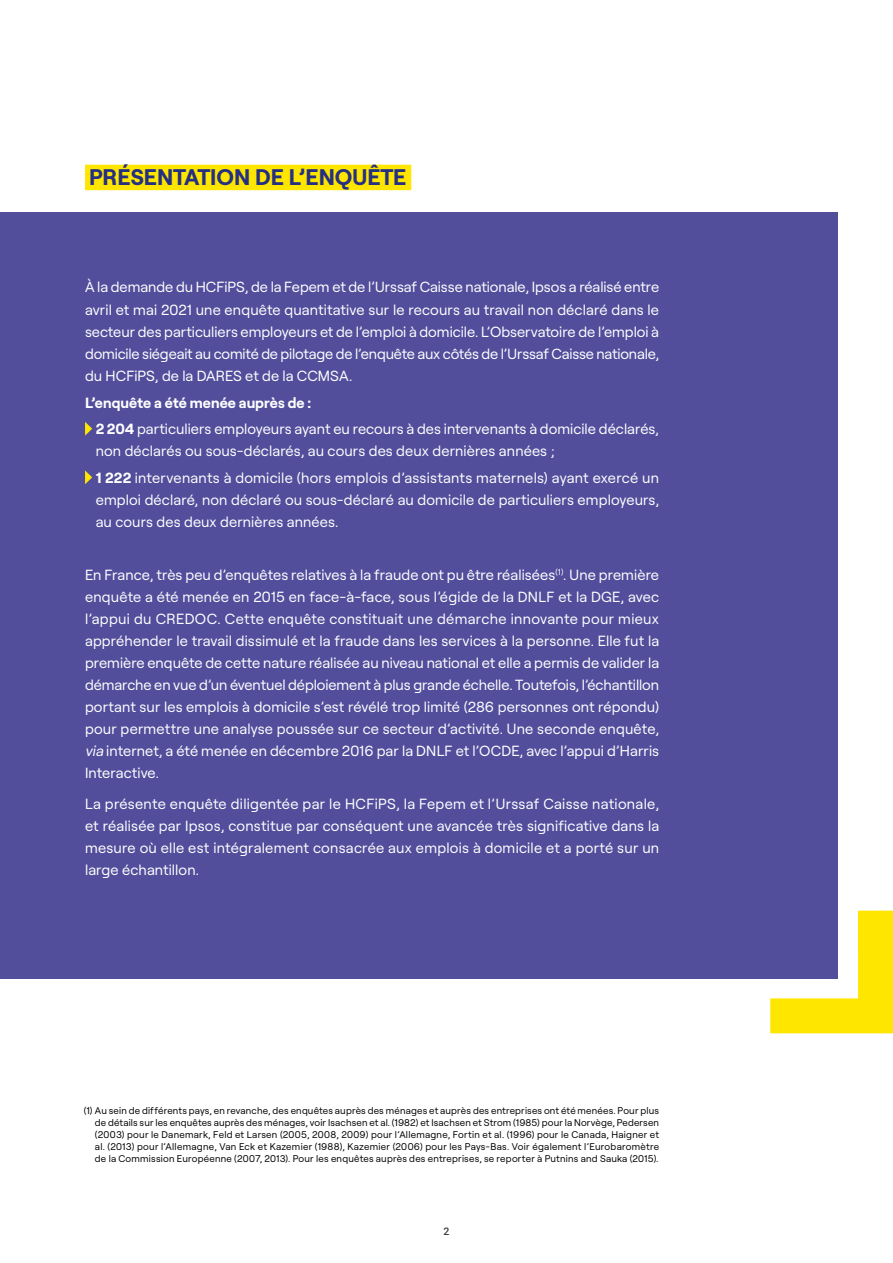
<style>
.page{position:relative;width:893px;height:1263px;background:#fff}
.page>*{position:absolute;margin:0;border:0;box-sizing:border-box;transform-origin:0 0}
.t1{font:700 22.5px "Roobert";color:#253081}
.t2{font:14.7px/22px "Roobert";letter-spacing:.005em;color:#fff;text-align:justify}
.t3{font:500 10.5px "Roboto";color:#3c3c3b}
.t4{font:9.75px/12px "Roobert";letter-spacing:.02em;color:#000;text-align:justify}
.s1{font-weight:700}
.s2{font-style:italic}
</style>
<div class="page">
<div style="left:0;top:213px;width:838px;height:766px;background:#524e9c"></div>
<svg style="left:770px;top:911px;width:123px;height:122px"></svg>
<svg style="left:85px;top:422px;width:7px;height:14px"></svg>
<svg style="left:85px;top:470px;width:7px;height:14px"></svg>
<div style="left:85px;top:165px;width:326px;height:25px;background:#ffe600"></div>
<h1 class="t1" style="left:89px;top:160px;width:319px">PRÉSENTATION DE L’ENQUÊTE</h1>
<p class="t2" style="left:85px;top:275px;width:576px">À la demande du HCFiPS, de la Fepem et de l’Urssaf Caisse nationale, Ipsos a réalisé entre avril et mai 2021 une enquête quantitative sur le recours au travail non déclaré dans le secteur des particuliers employeurs et de l’emploi à domicile. L’Observatoire de l’emploi à domicile siégeait au comité de pilotage de l’enquête aux côtés de l’Urssaf Caisse nationale, du HCFiPS, de la DARES et de la CCMSA.</p>
<p class="t2" style="left:96px;top:388px;width:565px;line-height:26.4px;text-indent:-11px"><span class="s1">L’enquête a été menée auprès de :<br>2 204</span> particuliers employeurs ayant eu recours à des intervenants à domicile déclarés,</p>
<p class="t2" style="left:96px;top:437px;width:565px;line-height:26.4px">non déclarés ou sous-déclarés, au cours des deux dernières années ;<br><span class="s1">1 222</span> intervenants à domicile (hors emplois d’assistants maternels) ayant exercé un</p>
<p class="t2" style="left:96px;top:488px;width:565px">emploi déclaré, non déclaré ou sous-déclaré au domicile de particuliers employeurs, au cours des deux dernières années.</p>
<p class="t2" style="left:85px;top:563px;width:576px">En France, très peu d’enquêtes relatives à la fraude ont pu être réalisées<sup>(1)</sup>. Une première enquête a été menée en 2015 en face-à-face, sous l’égide de la DNLF et la DGE, avec l’appui du CREDOC. Cette enquête constituait une démarche innovante pour mieux appréhender le travail dissimulé et la fraude dans les services à la personne. Elle fut la première enquête de cette nature réalisée au niveau national et elle a permis de valider la démarche en vue d’un éventuel déploiement à plus grande échelle. Toutefois, l’échantillon portant sur les emplois à domicile s’est révélé trop limité (286 personnes ont répondu) pour permettre une analyse poussée sur ce secteur d’activité. Une seconde enquête, <span class="s2">via</span> internet, a été menée en décembre 2016 par la DNLF et l’OCDE, avec l’appui d’Harris Interactive.</p>
<p class="t2" style="left:85px;top:792px;width:576px">La présente enquête diligentée par le HCFiPS, la Fepem et l’Urssaf Caisse nationale, et réalisée par Ipsos, constitue par conséquent une avancée très significative dans la mesure où elle est intégralement consacrée aux emplois à domicile et a porté sur un large échantillon.</p>
<p class="t4" style="left:95px;top:1104px;width:566px;text-indent:-11px">(1) Au sein de différents pays, en revanche, des enquêtes auprès des ménages et auprès des entreprises ont été menées. Pour plus de détails sur les enquêtes auprès des ménages, voir Isachsen et al. (1982) et Isachsen et Strom (1985) pour la Norvège, Pedersen (2003) pour le Danemark, Feld et Larsen (2005, 2008, 2009) pour l’Allemagne, Fortin et al. (1996) pour le Canada, Haigner et al. (2013) pour l’Allemagne, Van Eck et Kazemier (1988), Kazemier (2006) pour les Pays-Bas. Voir également l’Eurobaromètre de la Commission Européenne (2007, 2013). Pour les enquêtes auprès des entreprises, se reporter à Putnins and Sauka (2015).</p>
<p class="t3" style="left:443px;top:1224px;width:7px">2</p>
</div>
